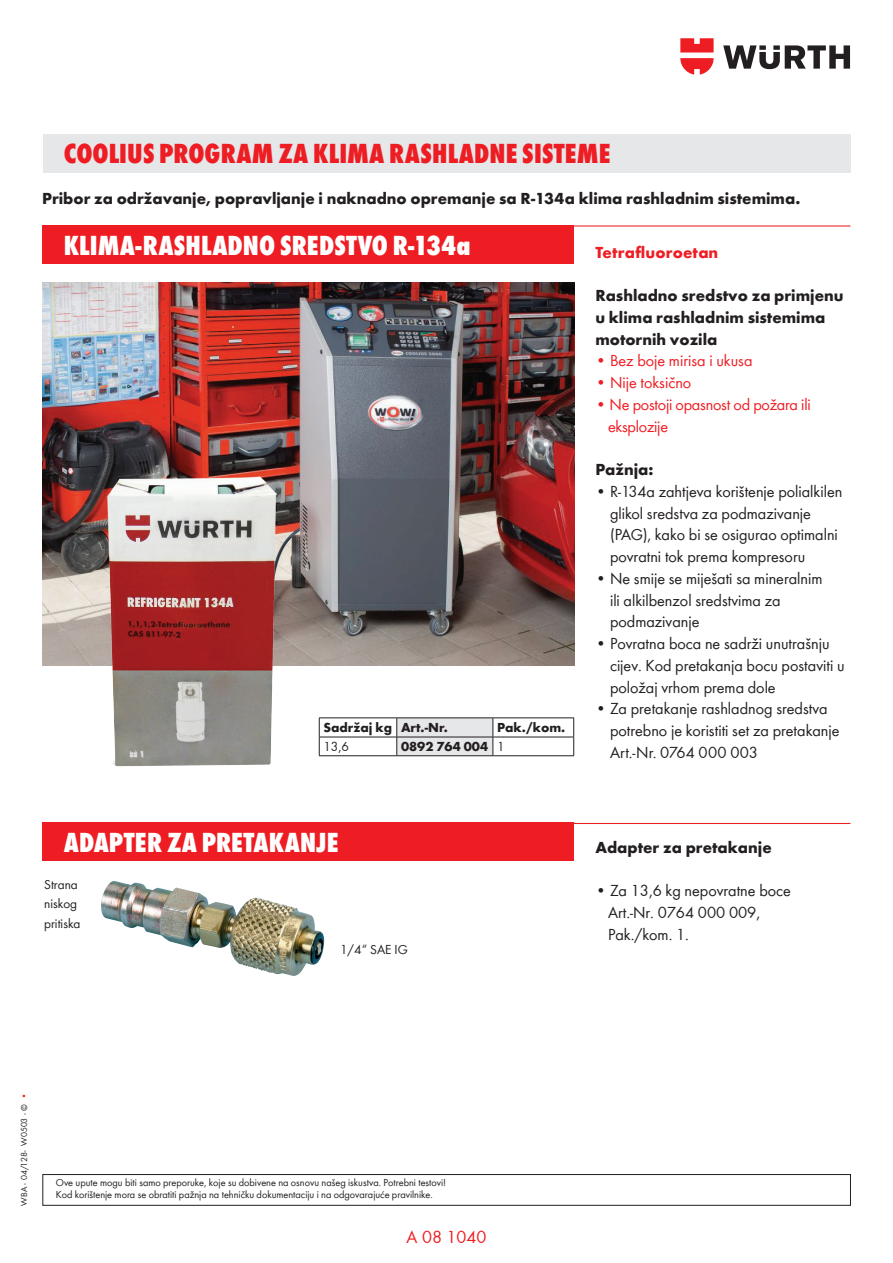
<style>
.page{position:relative;width:893px;height:1263px;background:#fff}
.page>*{position:absolute;margin:0;border:0;box-sizing:border-box;transform-origin:0 0}
.t1{font:800 condensed 28.5px "Wuerth";color:#fff}
.t2{font:800 condensed 28.5px "Wuerth";letter-spacing:.005em;color:#ee1d23}
.t3{font:18px "Wuerth";color:#ee1d23}
.t4{font:16.5px/21.8px "Wuerth";color:#231f20}
.t5{font:700 16.5px/21.8px "Wuerth";color:#231f20}
.t6{font:16.5px/21.8px "Wuerth";letter-spacing:-.015em;color:#ee1d23}
.t7{font:700 16.5px "Wuerth";letter-spacing:.01em;color:#ee1d23}
.t8{font:700 13.5px "Wuerth";color:#231f20}
.t9{font:13.5px/19.2px "Wuerth";color:#231f20}
.t10{font:10.5px/12px "Wuerth";color:#231f20}
.t11{font:9px "Wuerth";color:#231f20}
.s1{font-weight:400}
.s2{color:#ee1d23}
</style>
<div class="page">
<img style="left:43px;top:283px;width:531px;height:382px">
<svg style="left:723px;top:45px;width:127px;height:24px"></svg>
<svg style="left:680px;top:38px;width:34px;height:37px"></svg>
<hr style="left:43px;top:225px;width:807px;height:2px;background:#ee1d23">
<div style="left:43px;top:225px;width:531px;height:39px;background:#ee1d23"></div>
<hr style="left:43px;top:823px;width:807px;height:1px;background:#ee1d23">
<div style="left:43px;top:823px;width:531px;height:38px;background:#ee1d23"></div>
<div style="left:43px;top:134px;width:807px;height:38px;background:#e6e7e9"></div>
<hr style="left:319px;top:718px;width:78px;height:1px;background:#231f20">
<hr style="left:493px;top:718px;width:81px;height:1px;background:#231f20">
<hr style="left:319px;top:737px;width:78px;height:1px;background:#231f20">
<svg style="left:319px;top:718px;width:1px;height:37px"></svg>
<hr style="left:493px;top:737px;width:81px;height:1px;background:#231f20">
<svg style="left:397px;top:718px;width:97px;height:37px"></svg>
<svg style="left:573px;top:718px;width:1px;height:37px"></svg>
<hr style="left:319px;top:755px;width:78px;height:1px;background:#231f20">
<hr style="left:397px;top:755px;width:96px;height:1px;background:#231f20">
<hr style="left:493px;top:755px;width:81px;height:1px;background:#231f20">
<div style="left:43px;top:1174px;width:808px;height:31px;border:1px solid #231f20"></div>
<img style="left:101px;top:881px;width:157px;height:88px">
<img style="left:74px;top:469px;width:230px;height:298px">
<h1 class="t2" style="left:64px;top:134px;width:280px">COOLI US PROGRAM ZA KLIMA</h1>
<h1 class="t2" style="left:389px;top:134px;width:223px">RASHLADNE SISTEME</h1>
<p class="t5" style="left:42px;top:186px;width:760px">Pribor za održavanje, popravljanje i naknadno opremanje sa R-134a klima rashladnim sistemima.</p>
<h1 class="t1" style="left:64px;top:225px;width:408px">KLIMA-RASHLADNO SREDSTVO R-134A</h1>
<p class="t8" style="left:323px;top:717px;width:126px">Sadržaj kg Art.-Nr.</p>
<p class="t8" style="left:497px;top:717px;width:70px">Pak./kom.</p>
<p class="t9" style="left:323px;top:736px;width:27px">13,6</p>
<p class="t8" style="left:401px;top:736px;width:105px">0892 764 004 <span class="s1">1</span></p>
<h1 class="t1" style="left:64px;top:823px;width:274px">ADAPTER ZA PRETAKANJE</h1>
<p class="t9" style="left:44px;top:874px;width:38px">Strana niskog pritiska</p>
<p class="t9" style="left:340px;top:939px;width:69px">1/4“ SAE IG</p>
<p class="t7" style="left:595px;top:240px;width:124px">Tetrafluoroetan</p>
<p class="t5" style="left:595px;top:283px;width:250px">Rashladno sredstvo za primjenu u klima rashladnim sistemima motornih vozila</p>
<p class="t6" style="left:595px;top:349px;width:159px">• Bez boje mirisa i ukusa</p>
<p class="t6" style="left:595px;top:371px;width:97px">• Nije toksično</p>
<p class="t6" style="left:608px;top:393px;width:204px;text-indent:-13px">• Ne postoji opasnost od požara ili eksplozije</p>
<p class="t5" style="left:595px;top:457px;width:60px">Pažnja:</p>
<p class="t4" style="left:610px;top:480px;width:234px;text-indent:-15px">• R-134a zahtjeva korištenje polialkilen glikol sredstva za podmazivanje (PAG), kako bi se osigurao optimalni povratni tok prema kompresoru</p>
<p class="t4" style="left:610px;top:567px;width:214px;text-indent:-15px">• Ne smije se miješati sa mineralnim ili alkilbenzol sredstvima za podmazivanje</p>
<p class="t4" style="left:610px;top:632px;width:236px;text-indent:-15px">• Povratna boca ne sadrži unutrašnju cijev. Kod pretakanja bocu postaviti u položaj vrhom prema dole</p>
<p class="t4" style="left:610px;top:697px;width:231px;text-indent:-15px">• Za pretakanje rashladnog sredstva potrebno je koristiti set za pretakanje<br>Art.-Nr. 0764 000 003</p>
<p class="t5" style="left:595px;top:835px;width:178px">Adapter za pretakanje</p>
<p class="t4" style="left:608px;top:879px;width:184px;text-indent:-13px">• Za 13,6 kg nepovratne boce<br>Art.-Nr. 0764 000 009,<br>Pak./kom. 1.</p>
<p class="t11" style="left:18px;top:1205px;width:114px;rotate:-90deg">WBA - 04/128- W0503 - © <span class="s2">•</span></p>
<p class="t10" style="left:56px;top:1176px;width:392px">Ove upute mogu biti samo preporuke, koje su dobivene na osnovu našeg iskustva. Potrebni testovi!<br>Kod korištenje mora se obratiti pažnja na tehničku dokumentaciju i na odgovarajuće pravilnike.</p>
<p class="t3" style="left:407px;top:1225px;width:81px">A 08 1040</p>
</div>
